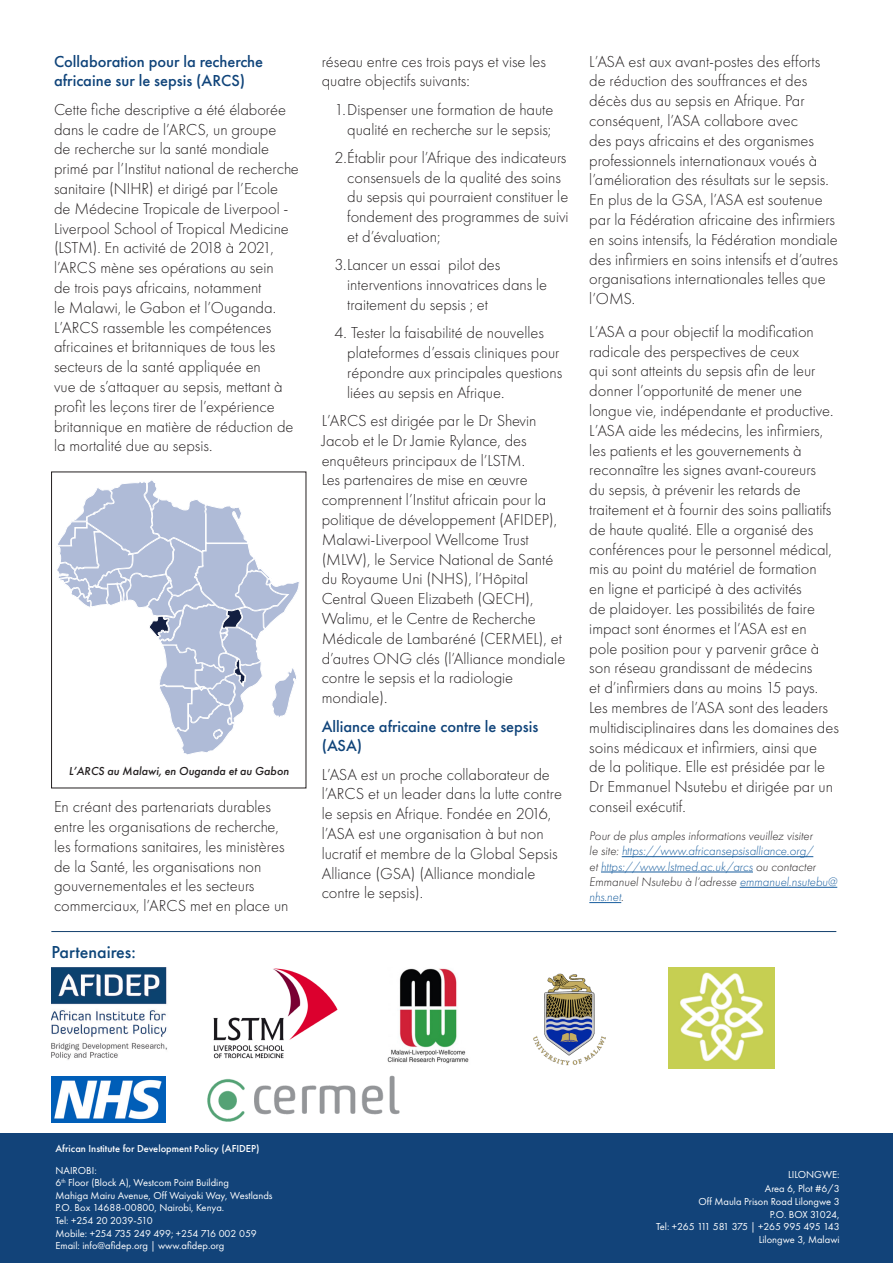
<style>
.page{position:relative;width:893px;height:1263px;background:#fff}
.page>*{position:absolute;margin:0;border:0;box-sizing:border-box;transform-origin:0 0}
.t1{font:500 18px "Futura PT";color:#0d4579}
.t2{font:300 16.5px/19.8px "Futura PT";color:#231f20}
.t3{font:500 16.5px/19.8px "Futura PT";color:#10447a}
.t4{font:italic 300 12.75px/15.3px "Futura PT";color:#175d9e}
.t5{font:italic 500 12px "Futura PT";color:#231f20}
.t6{font:10.5px/12.6px "Futura PT";color:#fff}
.t7{font:10.5px "Futura PT";letter-spacing:-.025em;color:#fff}
.t8{font:500 10.5px "Futura PT";color:#fff}
.t9{font:10.5px "Futura PT";letter-spacing:-.04em;color:#fff}
.s1{color:#231f20}
.s2{font-style:normal;color:#231f20}
</style>
<div class="page">
<div style="left:0;top:1133px;width:893px;height:130px;background:#124379"></div>
<hr style="left:51px;top:931px;width:785px;height:1px;background:#12406d">
<hr style="left:622px;top:856px;width:191px;height:1px;background:#175d9e">
<hr style="left:601px;top:872px;width:152px;height:1px;background:#175d9e">
<hr style="left:740px;top:887px;width:97px;height:1px;background:#175d9e">
<hr style="left:589px;top:902px;width:32px;height:1px;background:#175d9e">
<img style="left:669px;top:967px;width:105px;height:101px">
<img style="left:52px;top:1076px;width:113px;height:46px">
<img style="left:387px;top:968px;width:82px;height:96px">
<img style="left:208px;top:1076px;width:192px;height:45px">
<img style="left:533px;top:973px;width:73px;height:93px">
<img style="left:213px;top:968px;width:125px;height:91px">
<svg style="left:57px;top:480px;width:242px;height:275px"></svg>
<img style="left:51px;top:967px;width:116px;height:93px">
<p class="t3" style="left:54px;top:51px;width:211px">Collaboration pour la recherche africaine sur le sepsis (ARCS)</p>
<p class="t2" style="left:54px;top:99px;width:246px">Cette fiche descriptive a été élaborée dans le cadre de l’ARCS, un groupe<br>de recherche sur la santé mondiale primé par l’Institut national de recherche sanitaire (NIHR) et dirigé par l’Ecole<br>de Médecine Tropicale de Liverpool - Liverpool School of Tropical Medicine (LSTM). En activité de 2018 à 2021, l’ARCS mène ses opérations au sein<br>de trois pays africains, notamment<br>le Malawi, le Gabon et l’Ouganda.<br>L’ARCS rassemble les compétences africaines et britanniques de tous les secteurs de la santé appliquée en<br>vue de s’attaquer au sepsis, mettant à profit les leçons tirer de l’expérience britannique en matière de réduction de la mortalité due au sepsis.</p>
<p class="t5" style="left:69px;top:764px;width:222px">L’ARCS au Malawi, en Ouganda et au Gabon</p>
<p class="t2" style="left:54px;top:797px;width:236px">En créant des partenariats durables entre les organisations de recherche, les formations sanitaires, les ministères de la Santé, les organisations non gouvernementales et les secteurs commerciaux, l’ARCS met en place un</p>
<p class="t1" style="left:51px;top:941px;width:86px">Partenaires:</p>
<p class="t2" style="left:322px;top:51px;width:226px">réseau entre ces trois pays et vise les quatre objectifs suivants:</p>
<p class="t2" style="left:334px;top:99px;width:221px;text-align:right">1.Dispenser une formation de haute qualité en recherche sur le sepsis;</p>
<p class="t2" style="left:347px;top:148px;width:223px;text-indent:-13px">2.Établir pour l’Afrique des indicateurs consensuels de la qualité des soins du sepsis qui pourraient constituer le fondement des programmes de suivi et d’évaluation;</p>
<p class="t2" style="left:347px;top:255px;width:202px;text-indent:-13px">3.Lancer un essai pilot des interventions innovatrices dans le traitement du sepsis ; et</p>
<p class="t2" style="left:347px;top:323px;width:217px;text-indent:-13px">4. Tester la faisabilité de nouvelles plateformes d’essais cliniques pour répondre aux principales questions liées au sepsis en Afrique.</p>
<p class="t2" style="left:322px;top:411px;width:245px">L’ARCS est dirigée par le Dr Shevin Jacob et le Dr Jamie Rylance, des enquêteurs principaux de l’LSTM.<br>Les partenaires de mise en œuvre comprennent l’Institut africain pour la politique de développement (AFIDEP), Malawi-Liverpool Wellcome Trust (MLW), le Service National de Santé du Royaume Uni (NHS), l’Hôpital Central Queen Elizabeth (QECH), Walimu, et le Centre de Recherche Médicale de Lambaréné (CERMEL), et d’autres ONG clés (l’Alliance mondiale contre le sepsis et la radiologie mondiale).</p>
<p class="t3" style="left:322px;top:716px;width:218px">Alliance africaine contre le sepsis (ASA)</p>
<p class="t2" style="left:322px;top:764px;width:242px">L’ASA est un proche collaborateur de l’ARCS et un leader dans la lutte contre le sepsis en Afrique. Fondée en 2016, l’ASA est une organisation à but non lucratif et membre de la Global Sepsis Alliance (GSA) (Alliance mondiale contre le sepsis).</p>
<p class="t2" style="left:589px;top:51px;width:250px">L’ASA est aux avant-postes des efforts de réduction des souffrances et des décès dus au sepsis en Afrique. Par conséquent, l’ASA collabore avec<br>des pays africains et des organismes professionnels internationaux voués à l’amélioration des résultats sur le sepsis.<br>En plus de la GSA, l’ASA est soutenue par la Fédération africaine des infirmiers en soins intensifs, la Fédération mondiale des infirmiers en soins intensifs et d’autres organisations internationales telles que l’OMS.</p>
<p class="t2" style="left:589px;top:321px;width:251px">L’ASA a pour objectif la modification radicale des perspectives de ceux<br>qui sont atteints du sepsis afin de leur donner l’opportunité de mener une longue vie, indépendante et productive.<br>L’ASA aide les médecins, les infirmiers, les patients et les gouvernements à reconnaître les signes avant-coureurs<br>du sepsis, à prévenir les retards de traitement et à fournir des soins palliatifs de haute qualité. Elle a organisé des conférences pour le personnel médical, mis au point du matériel de formation<br>en ligne et participé à des activités<br>de plaidoyer. Les possibilités de faire impact sont énormes et l’ASA est en<br>pole position pour y parvenir grâce à son réseau grandissant de médecins<br>et d’infirmiers dans au moins 15 pays.<br>Les membres de l’ASA sont des leaders multidisciplinaires dans les domaines des soins médicaux et infirmiers, ainsi que<br>de la politique. Elle est présidée par le Dr Emmanuel Nsutebu et dirigée par un conseil exécutif.</p>
<p class="t4" style="left:589px;top:828px;width:249px"><span class="s1">Pour de plus amples informations veuillez visiter<br>le site:</span> https://www.africansepsisalliance.org/<br><span class="s1">et</span> https://www.lstmed.ac.uk/arcs <span class="s1">ou contacter Emmanuel Nsutebu à l’adresse</span> emmanuel.nsutebu@ nhs.net<span class="s2">.</span></p>
<p class="t8" style="left:55px;top:1143px;width:206px">African Institute for Development Policy (AFIDEP)</p>
<p class="t6" style="left:55px;top:1164px;width:175px">NAIROBI:<br>6<sup>th</sup> Floor (Block A), Westcom Point Building</p>
<p class="t6" style="left:55px;top:1189px;width:219px">Mahiga Mairu Avenue, Off Waiyaki Way, Westlands</p>
<p class="t6" style="left:55px;top:1201px;width:170px">P.O. Box 14688-00800, Nairobi, Kenya.</p>
<p class="t7" style="left:55px;top:1214px;width:99px">Tel: +254 20 2039-510</p>
<p class="t7" style="left:55px;top:1227px;width:203px">Mobile: +254 735 249 499; +254 716 002 059</p>
<p class="t6" style="left:55px;top:1239px;width:170px">Email: info@afidep.org | www.afidep.org</p>
<p class="t6" style="left:788px;top:1168px;width:53px">LILONGWE:</p>
<p class="t6" style="left:765px;top:1182px;width:76px">Area 6, Plot #6/3</p>
<p class="t6" style="left:698px;top:1195px;width:143px">Off Maula Prison Road Lilongwe 3</p>
<p class="t9" style="left:770px;top:1208px;width:71px">P.O. BOX 31024,</p>
<p class="t9" style="left:656px;top:1220px;width:185px">Tel: +265 111 581 375 | +265 995 495 143</p>
<p class="t6" style="left:759px;top:1233px;width:82px">Lilongwe 3, Malawi</p>
</div>
